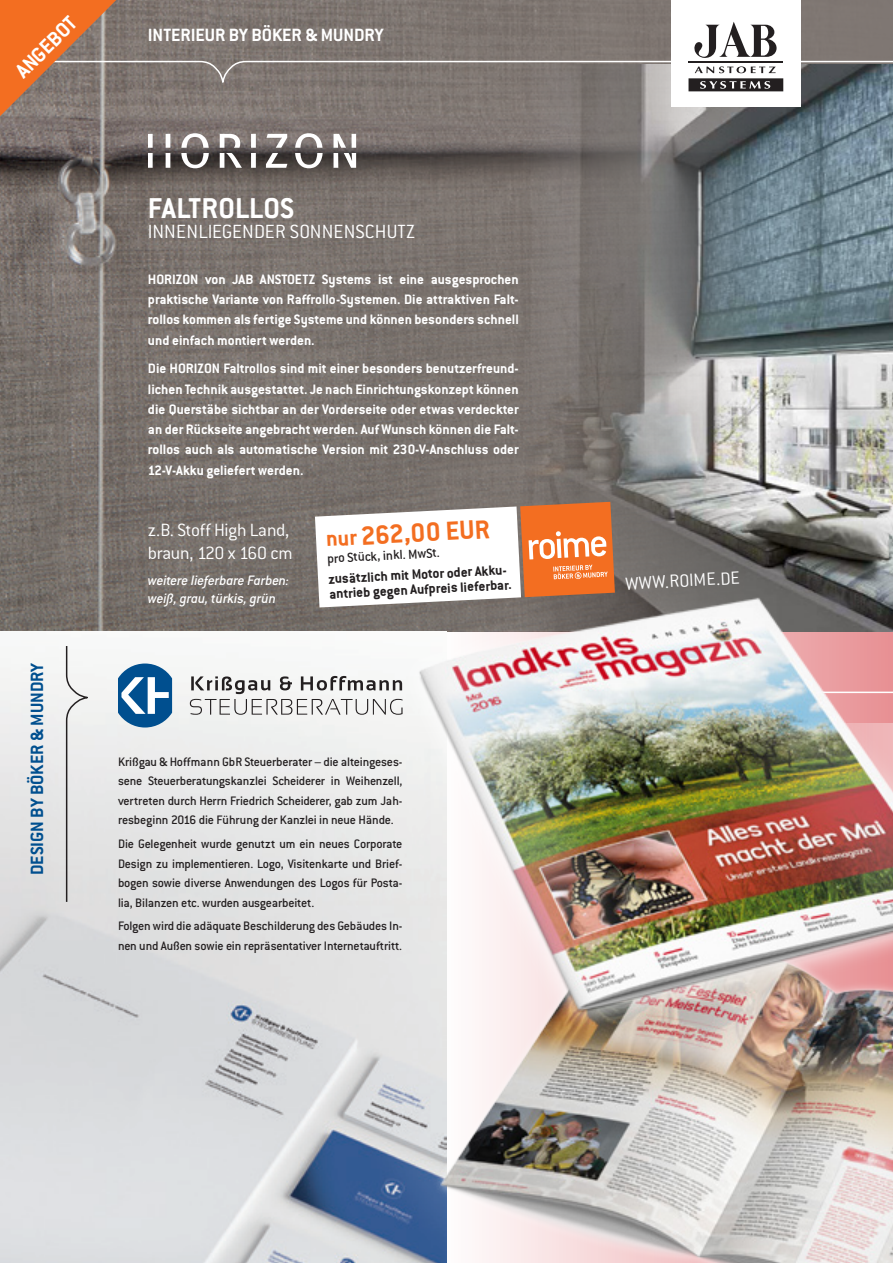
<style>
.page{position:relative;width:893px;height:1263px;background:#fff}
.page>*{position:absolute;margin:0;border:0;box-sizing:border-box;transform-origin:0 0}
.t1{font:700 31.5px "Conduit ITC";letter-spacing:.005em;color:#fff}
.t2{font:700 28.8px "Conduit ITC";color:#f36e21}
.t3{font:700 22.5px "Conduit ITC";color:#fff}
.t4{font:300 21px "Conduit ITC";letter-spacing:.01em;color:#fff}
.t5{font:300 19.5px/23.4px "Conduit ITC";letter-spacing:-.02em;color:#fff}
.t6{font:700 19.5px "Conduit ITC";color:#fff}
.t7{font:700 19.5px "Conduit ITC";color:#004f8f}
.t8{font:700 15px/20.2px "Conduit ITC";color:#fff;text-align:justify}
.t9{font:700 15px/15px "Conduit ITC";color:#231f20}
.t10{font:italic 500 15px/18px "Conduit ITC";letter-spacing:-.01em;color:#fff}
.t11{font:500 14.4px "Conduit ITC";color:#231f20}
.t12{font:500 13.5px/19.5px "Conduit ITC";letter-spacing:-.015em;color:#231f20;text-align:justify}
.s1{font-size:24px}
</style>
<div class="page">
<img style="left:0;top:116px;width:519px;height:515px">
<img style="left:0;top:667px;width:397px;height:596px">
<svg style="left:65px;top:646px;width:30px;height:257px"></svg>
<svg style="left:118px;top:663px;width:54px;height:64px"></svg>
<svg style="left:190px;top:676px;width:194px;height:39px"></svg>
<img style="left:397px;top:1052px;width:496px;height:211px">
<img style="left:519px;top:116px;width:374px;height:469px">
<img style="left:384px;top:585px;width:509px;height:467px">
<svg style="left:148px;top:133px;width:208px;height:35px"></svg>
<svg style="left:0;top:0;width:893px;height:116px;background:#93847c"></svg>
<svg style="left:315px;top:502px;width:300px;height:105px"></svg>
<p class="t3" style="left:10px;top:65px;width:78px;rotate:-45deg">ANGEBOT</p>
<p class="t6" style="left:148px;top:24px;width:237px">INTERIEUR BY BÖKER &amp; MUNDRY</p>
<p class="t7" style="left:26px;top:875px;width:214px;rotate:-90deg">DESIGN BY BÖKER &amp; MUNDRY</p>
<p class="t1" style="left:148px;top:189px;width:148px">FALTROLLOS</p>
<p class="t4" style="left:148px;top:220px;width:269px">INNENLIEGENDER SONNENSCHUTZ</p>
<p class="t8" style="left:148px;top:269px;width:372px">HORIZON von JAB ANSTOETZ Systems ist eine ausgesprochen praktische Variante von Raffrollo-Systemen. Die attraktiven Falt&shy;rollos kommen als fertige Systeme und können besonders schnell und einfach montiert werden.</p>
<p class="t8" style="left:148px;top:358px;width:372px">Die HORIZON Faltrollos sind mit einer besonders benutzerfreund&shy;lichen Technik ausgestattet. Je nach Einrichtungskonzept können die Querstäbe sichtbar an der Vorderseite oder etwas verdeckter an der Rückseite angebracht werden. Auf Wunsch können die Falt&shy;rollos auch als automatische Version mit 230-V-Anschluss oder 12-V-Akku geliefert werden.</p>
<p class="t5" style="left:148px;top:518px;width:146px">z.B. Stoff High Land, braun, 120 x 160 cm</p>
<p class="t10" style="left:148px;top:572px;width:143px">weitere lieferbare Farben: weiß, grau, türkis, grün</p>
<p class="t2" style="left:325px;top:521px;width:165px;rotate:-3deg"><span class="s1">nur</span> 262,00 EUR</p>
<p class="t11" style="left:327px;top:550px;width:114px;rotate:-3deg">pro Stück, inkl. MwSt.</p>
<p class="t9" style="left:328px;top:571px;width:184px;rotate:-3deg">zusätzlich mit Motor oder Akku&shy;antrieb gegen Aufpreis lieferbar.</p>
<p class="t12" style="left:118px;top:752px;width:286px">Krißgau &amp; Hoffmann GbR Steuerberater – die alteingeses&shy;sene Steuerberatungskanzlei Scheiderer in Weihenzell, vertreten durch Herrn Friedrich Scheiderer, gab zum Jah&shy;resbeginn 2016 die Führung der Kanzlei in neue Hände.</p>
<p class="t12" style="left:118px;top:834px;width:286px">Die Gelegenheit wurde genutzt um ein neues Corporate Design zu implementieren. Logo, Visitenkarte und Brief&shy;bogen sowie diverse Anwendungen des Logos für Posta&shy;lia, Bilanzen etc. wurden ausgearbeitet.</p>
<p class="t12" style="left:118px;top:916px;width:286px">Folgen wird die adäquate Beschilderung des Gebäudes In&shy;nen und Außen sowie ein repräsentativer Internetauftritt.</p>
<p class="t5" style="left:625px;top:572px;width:116px;rotate:-3deg">WWW.ROIME.DE</p>
</div>
